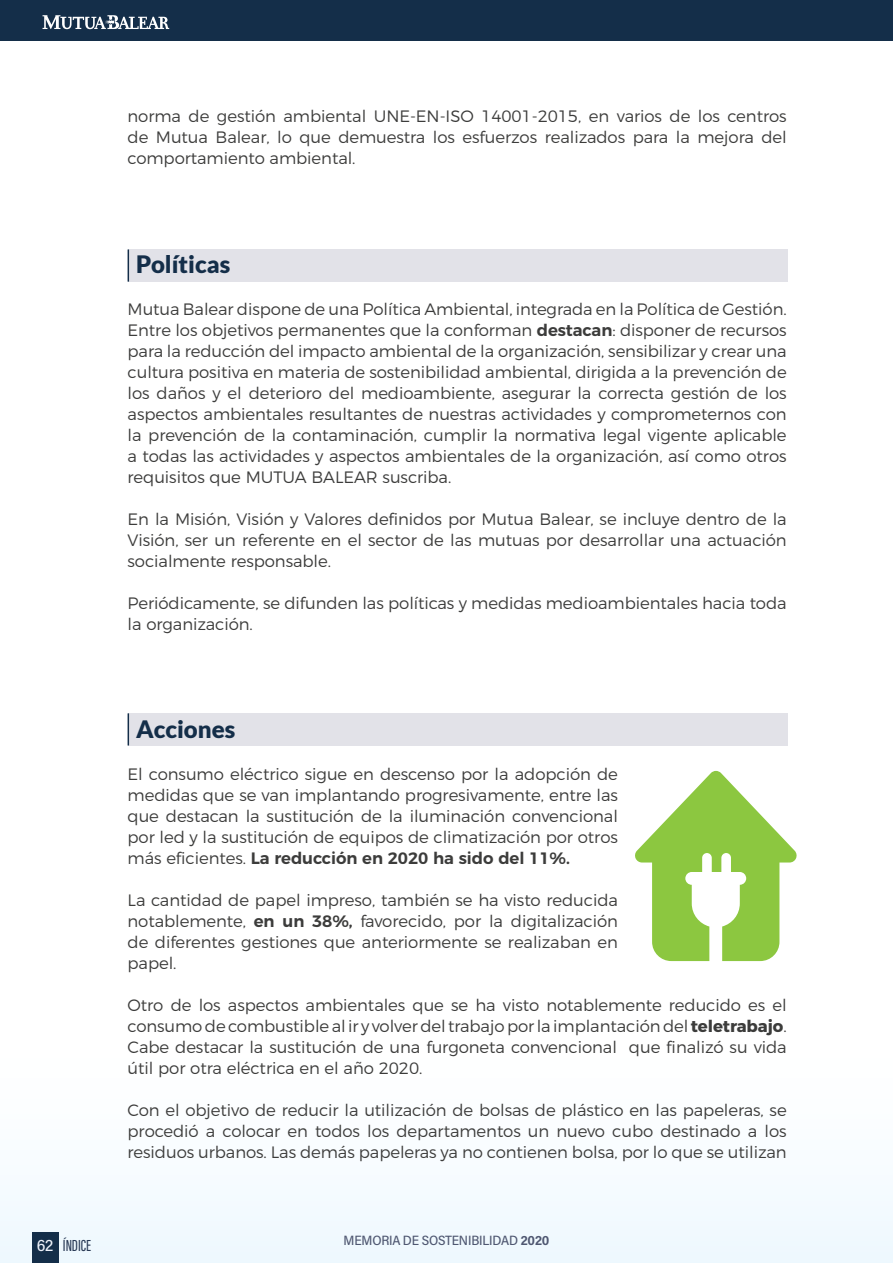
<style>
.page{position:relative;width:893px;height:1263px;background:#fff}
.page>*{position:absolute;margin:0;border:0;box-sizing:border-box;transform-origin:0 0}
.Subapartados_B2{font:900 24px "Lato";color:#142e49}
.Texto_base{font:300 16.5px/21px "Montserrat";letter-spacing:-.005em;color:#3c3c3b;text-align:justify}
.t1{font:16.5px "Acumin Variable Concept";letter-spacing:-.005em;color:#283955}
.t2{font:13.5px "Acumin Variable Concept";letter-spacing:-.015em;color:#4f5771}
.s1{color:#edf1f9}
.s2{font-weight:600}
.s3{font-weight:700}
</style>
<div class="page">
<div style="left:0;top:0;width:893px;height:41px;background:#142e49"></div>
<svg style="left:43px;top:15px;width:126px;height:14px"></svg>
<div style="left:32px;top:1232px;width:26px;height:31px;background:#142e49"></div>
<div style="left:128px;top:249px;width:659px;height:33px;background:#e2e2e8"></div>
<hr style="left:128px;top:249px;width:1px;height:33px;background:#142e49">
<div style="left:128px;top:713px;width:659px;height:32px;background:#e2e2e8"></div>
<hr style="left:128px;top:713px;width:1px;height:32px;background:#142e49">
<svg style="left:635px;top:771px;width:162px;height:190px"></svg>
<p class="t1" style="left:37px;top:1234px;width:56px"><span class="s1">62</span> ÍNDICE</p>
<p class="Texto_base" style="left:128px;top:105px;width:661px">norma de gestión ambiental UNE-EN-ISO 14001-2015, en varios de los centros de Mutua Balear, lo que demuestra los esfuerzos realizados para la mejora del comportamiento ambiental.</p>
<p class="Subapartados_B2" style="left:136px;top:250px;width:96px">Políticas</p>
<p class="Texto_base" style="left:128px;top:297px;width:661px">Mutua Balear dispone de una Política Ambiental, integrada en la Política de Gestión.<br>Entre los objetivos permanentes que la conforman <span class="s2">destacan</span>: disponer de recursos para la reducción del impacto ambiental de la organización, sensibilizar y crear una cultura positiva en materia de sostenibilidad ambiental, dirigida a la prevención de los daños y el deterioro del medioambiente, asegurar la correcta gestión de los aspectos ambientales resultantes de nuestras actividades y comprometernos con la prevención de la contaminación, cumplir la normativa legal vigente aplicable a todas las actividades y aspectos ambientales de la organización, así como otros requisitos que MUTUA BALEAR suscriba.</p>
<p class="Texto_base" style="left:128px;top:507px;width:661px">En la Misión, Visión y Valores definidos por Mutua Balear, se incluye dentro de la Visión, ser un referente en el sector de las mutuas por desarrollar una actuación socialmente responsable.</p>
<p class="Texto_base" style="left:128px;top:591px;width:661px">Periódicamente, se difunden las políticas y medidas medioambientales hacia toda la organización.</p>
<p class="Subapartados_B2" style="left:136px;top:715px;width:101px">Acciones</p>
<p class="Texto_base" style="left:128px;top:763px;width:492px">El consumo eléctrico sigue en descenso por la adopción de medidas que se van implantando progresivamente, entre las que destacan la sustitución de la iluminación convencional por led y la sustitución de equipos de climatización por otros más eficientes. <span class="s2">La reducción en 2020 ha sido del 11%.</span></p>
<p class="Texto_base" style="left:128px;top:889px;width:492px">La cantidad de papel impreso, también se ha visto reducida notablemente, <span class="s2">en un 38%,</span> favorecido, por la digitalización de diferentes gestiones que anteriormente se realizaban en papel.</p>
<p class="Texto_base" style="left:128px;top:994px;width:661px">Otro de los aspectos ambientales que se ha visto notablemente reducido es el consumo de combustible al ir y volver del trabajo por la implantación del <span class="s3">teletrabajo</span>.<br>Cabe destacar la sustitución de una furgoneta convencional que finalizó su vida útil por otra eléctrica en el año 2020.</p>
<p class="Texto_base" style="left:128px;top:1099px;width:661px">Con el objetivo de reducir la utilización de bolsas de plástico en las papeleras, se procedió a colocar en todos los departamentos un nuevo cubo destinado a los residuos urbanos. Las demás papeleras ya no contienen bolsa, por lo que se utilizan</p>
<p class="t2" style="left:344px;top:1231px;width:207px">MEMORIA DE SOSTENIBILIDAD 2020</p>
</div>
